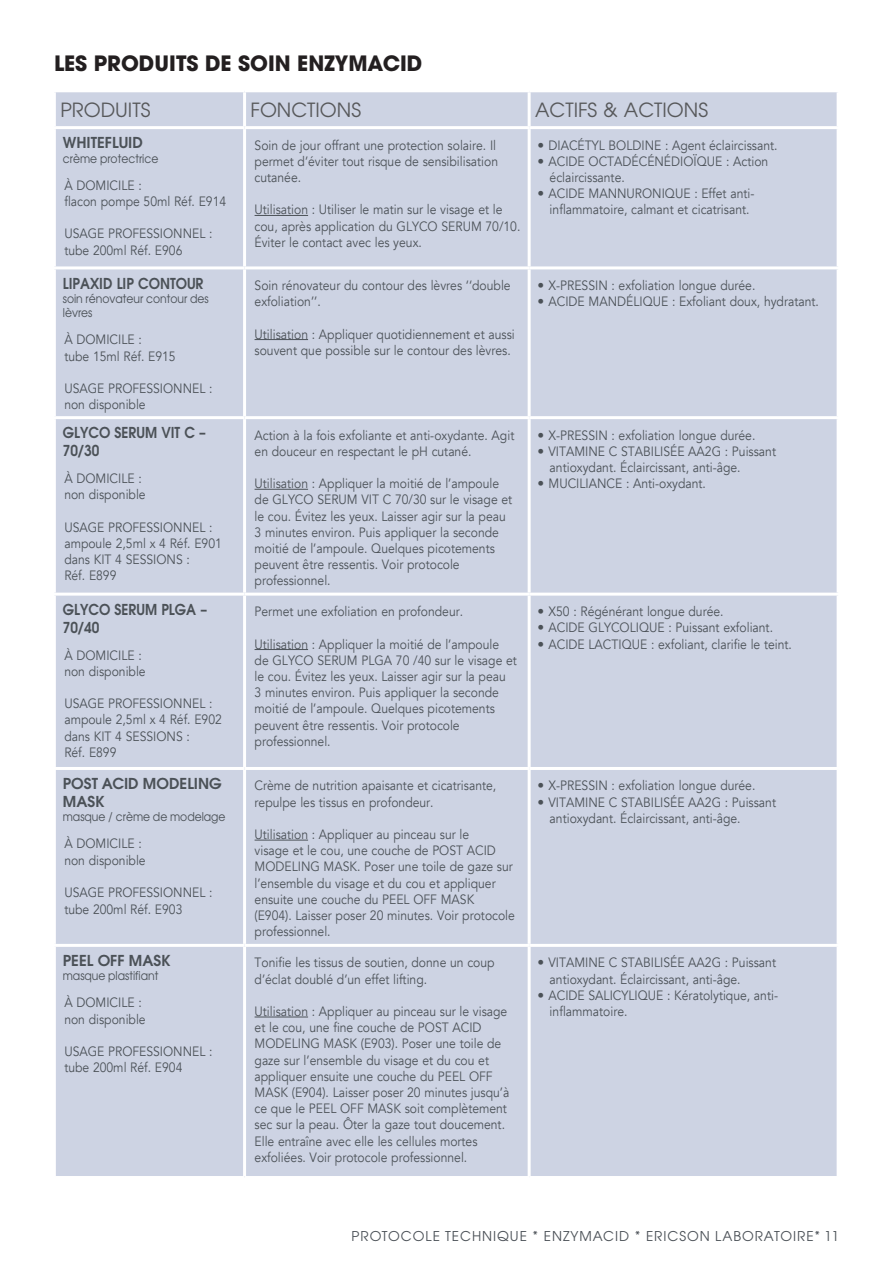
<style>
.page{position:relative;width:893px;height:1263px;background:#fff}
.page>*{position:absolute;margin:0;border:0;box-sizing:border-box;transform-origin:0 0}
.t1{font:700 21px "Avant Garde";color:#231f20}
.Normal_e{font:19.5px "Avant Garde";color:#57585a}
.Normal_e-2{font:600 15px/18px "Avant Garde";color:#4b5157;scale:.9 1}
.Normal_e-3{font:600 15px/18px "Avant Garde";color:#4b5157}
.Normal_e-4{font:13.5px/16.2px "Avenir";color:#4b5157;scale:.9 1}
.Normal_e-5{font:13.5px/16.2px "Avenir";color:#4b5157}
.t2{font:13.5px "Avant Garde";letter-spacing:.07em;color:#4b5157}
.Normal_e-6{font:12px/14.4px "Avant Garde Gothic Bk ITC";color:#4b5157;scale:.9 1}
</style>
<div class="page">
<div style="left:56px;top:92px;width:781px;height:1084px;background:#cdd3e3"></div>
<hr style="left:243px;top:92px;width:3px;height:34px;background:#fff">
<hr style="left:528px;top:92px;width:3px;height:34px;background:#fff">
<hr style="left:53px;top:126px;width:192px;height:3px;background:#fff">
<hr style="left:245px;top:126px;width:284px;height:3px;background:#fff">
<hr style="left:243px;top:129px;width:3px;height:137px;background:#fff">
<hr style="left:529px;top:126px;width:311px;height:3px;background:#fff">
<hr style="left:528px;top:129px;width:3px;height:137px;background:#fff">
<hr style="left:53px;top:266px;width:192px;height:3px;background:#fff">
<hr style="left:245px;top:266px;width:284px;height:3px;background:#fff">
<hr style="left:243px;top:269px;width:3px;height:147px;background:#fff">
<hr style="left:529px;top:266px;width:311px;height:3px;background:#fff">
<hr style="left:528px;top:269px;width:3px;height:147px;background:#fff">
<hr style="left:53px;top:416px;width:192px;height:3px;background:#fff">
<hr style="left:245px;top:416px;width:284px;height:3px;background:#fff">
<hr style="left:243px;top:419px;width:3px;height:174px;background:#fff">
<hr style="left:529px;top:416px;width:311px;height:3px;background:#fff">
<hr style="left:528px;top:419px;width:3px;height:174px;background:#fff">
<hr style="left:53px;top:593px;width:192px;height:3px;background:#fff">
<hr style="left:245px;top:593px;width:284px;height:3px;background:#fff">
<hr style="left:243px;top:596px;width:3px;height:171px;background:#fff">
<hr style="left:529px;top:593px;width:311px;height:3px;background:#fff">
<hr style="left:528px;top:596px;width:3px;height:171px;background:#fff">
<hr style="left:53px;top:767px;width:192px;height:3px;background:#fff">
<hr style="left:245px;top:767px;width:284px;height:3px;background:#fff">
<hr style="left:243px;top:770px;width:3px;height:174px;background:#fff">
<hr style="left:529px;top:767px;width:311px;height:3px;background:#fff">
<hr style="left:528px;top:770px;width:3px;height:174px;background:#fff">
<hr style="left:53px;top:944px;width:192px;height:3px;background:#fff">
<hr style="left:245px;top:944px;width:284px;height:3px;background:#fff">
<hr style="left:243px;top:947px;width:3px;height:229px;background:#fff">
<hr style="left:529px;top:944px;width:311px;height:3px;background:#fff">
<hr style="left:528px;top:947px;width:3px;height:229px;background:#fff">
<hr style="left:255px;top:215px;width:53px;height:1px;background:#4b5157">
<hr style="left:255px;top:339px;width:53px;height:1px;background:#4b5157">
<hr style="left:255px;top:489px;width:53px;height:1px;background:#4b5157">
<hr style="left:255px;top:649px;width:53px;height:1px;background:#4b5157">
<hr style="left:255px;top:840px;width:53px;height:1px;background:#4b5157">
<hr style="left:255px;top:1017px;width:53px;height:1px;background:#4b5157">
<p class="t1" style="left:54px;top:49px;width:370px">LES PRODUITS DE SOIN ENZYMACID</p>
<p class="Normal_e" style="left:60px;top:98px;width:92px">PRODUITS</p>
<p class="Normal_e" style="left:251px;top:98px;width:112px">FONCTIONS</p>
<p class="Normal_e" style="left:535px;top:98px;width:174px">ACTIFS &amp; ACTIONS</p>
<p class="Normal_e-3" style="left:63px;top:133px;width:82px">WHITEFLUID</p>
<p class="Normal_e-6" style="left:63px;top:151px;width:108px">crème protectrice</p>
<p class="Normal_e-4" style="left:64px;top:177px;width:87px">À DOMICILE :</p>
<p class="Normal_e-4" style="left:64px;top:193px;width:181px">flacon pompe 50ml Réf. E914</p>
<p class="Normal_e-4" style="left:64px;top:226px;width:166px">USAGE PROFESSIONNEL :</p>
<p class="Normal_e-4" style="left:64px;top:242px;width:133px">tube 200ml Réf. E906</p>
<p class="Normal_e-5" style="left:538px;top:137px;width:241px">• DIACÉTYL BOLDINE : Agent éclaircissant.</p>
<p class="Normal_e-5" style="left:550px;top:153px;width:220px;text-indent:-12px">• ACIDE OCTADÉCÉNÉDIOÏQUE : Action éclaircissante.</p>
<p class="Normal_e-5" style="left:538px;top:186px;width:218px;text-align:center">• ACIDE MANNURONIQUE : Effet anti&shy;inflammatoire, calmant et cicatrisant.</p>
<p class="Normal_e-4" style="left:255px;top:137px;width:272px">Soin de jour offrant une protection solaire. Il permet d’éviter tout risque de sensibilisation cutanée.</p>
<p class="Normal_e-4" style="left:255px;top:202px;width:297px">Utilisation : Utiliser le matin sur le visage et le cou, après application du GLYCO SERUM 70/10.<br>Éviter le contact avec les yeux.</p>
<p class="Normal_e-2" style="left:63px;top:274px;width:158px">LIPAXID LIP CONTOUR</p>
<p class="Normal_e-6" style="left:63px;top:291px;width:164px">soin rénovateur contour des lèvres</p>
<p class="Normal_e-4" style="left:64px;top:332px;width:87px">À DOMICILE :</p>
<p class="Normal_e-4" style="left:64px;top:348px;width:125px">tube 15ml Réf. E915</p>
<p class="Normal_e-4" style="left:64px;top:380px;width:166px">USAGE PROFESSIONNEL :</p>
<p class="Normal_e-4" style="left:64px;top:397px;width:92px">non disponible</p>
<p class="Normal_e-2" style="left:63px;top:423px;width:160px">GLYCO SERUM VIT C –<br>70/30</p>
<p class="Normal_e-4" style="left:64px;top:471px;width:87px">À DOMICILE :</p>
<p class="Normal_e-4" style="left:64px;top:487px;width:92px">non disponible</p>
<p class="Normal_e-4" style="left:64px;top:519px;width:166px">USAGE PROFESSIONNEL :</p>
<p class="Normal_e-4" style="left:64px;top:535px;width:176px">ampoule 2,5ml x 4 Réf. E901 dans KIT 4 SESSIONS :</p>
<p class="Normal_e-4" style="left:64px;top:568px;width:59px">Réf. E899</p>
<p class="Normal_e-2" style="left:63px;top:600px;width:162px">GLYCO SERUM PLGA –<br>70/40</p>
<p class="Normal_e-4" style="left:64px;top:647px;width:87px">À DOMICILE :</p>
<p class="Normal_e-4" style="left:64px;top:663px;width:92px">non disponible</p>
<p class="Normal_e-4" style="left:64px;top:696px;width:166px">USAGE PROFESSIONNEL :</p>
<p class="Normal_e-4" style="left:64px;top:712px;width:176px">ampoule 2,5ml x 4 Réf. E902 dans KIT 4 SESSIONS :</p>
<p class="Normal_e-4" style="left:64px;top:744px;width:59px">Réf. E899</p>
<p class="Normal_e-3" style="left:63px;top:774px;width:161px">POST ACID MODELING<br>MASK</p>
<p class="Normal_e-6" style="left:63px;top:810px;width:182px">masque / crème de modelage</p>
<p class="Normal_e-4" style="left:64px;top:836px;width:87px">À DOMICILE :</p>
<p class="Normal_e-4" style="left:64px;top:852px;width:92px">non disponible</p>
<p class="Normal_e-4" style="left:64px;top:884px;width:166px">USAGE PROFESSIONNEL :</p>
<p class="Normal_e-4" style="left:64px;top:901px;width:133px">tube 200ml Réf. E903</p>
<p class="Normal_e-3" style="left:63px;top:951px;width:109px">PEEL OFF MASK</p>
<p class="Normal_e-6" style="left:63px;top:969px;width:108px">masque plastifiant</p>
<p class="Normal_e-4" style="left:64px;top:995px;width:87px">À DOMICILE :</p>
<p class="Normal_e-4" style="left:64px;top:1011px;width:92px">non disponible</p>
<p class="Normal_e-4" style="left:64px;top:1043px;width:166px">USAGE PROFESSIONNEL :</p>
<p class="Normal_e-4" style="left:64px;top:1060px;width:133px">tube 200ml Réf. E904</p>
<p class="Normal_e-4" style="left:255px;top:277px;width:286px">Soin rénovateur du contour des lèvres ‘‘double exfoliation’’.</p>
<p class="Normal_e-4" style="left:255px;top:326px;width:291px">Utilisation : Appliquer quotidiennement et aussi souvent que possible sur le contour des lèvres.</p>
<p class="Normal_e-5" style="left:538px;top:277px;width:219px">• X-PRESSIN : exfoliation longue durée.</p>
<p class="Normal_e-5" style="left:538px;top:294px;width:283px">• ACIDE MANDÉLIQUE : Exfoliant doux, hydratant.</p>
<p class="Normal_e-4" style="left:255px;top:427px;width:290px">Action à la fois exfoliante et anti-oxydante. Agit en douceur en respectant le pH cutané.</p>
<p class="Normal_e-4" style="left:255px;top:476px;width:288px">Utilisation : Appliquer la moitié de l’ampoule de GLYCO SERUM VIT C 70/30 sur le visage et le cou. Évitez les yeux. Laisser agir sur la peau 3 minutes environ. Puis appliquer la seconde moitié de l’ampoule. Quelques picotements peuvent être ressentis. Voir protocole professionnel.</p>
<p class="Normal_e-4" style="left:255px;top:604px;width:233px">Permet une exfoliation en profondeur.</p>
<p class="Normal_e-4" style="left:255px;top:636px;width:293px">Utilisation : Appliquer la moitié de l’ampoule<br>de GLYCO SERUM PLGA 70 /40 sur le visage et le cou. Évitez les yeux. Laisser agir sur la peau<br>3 minutes environ. Puis appliquer la seconde moitié de l’ampoule. Quelques picotements peuvent être ressentis. Voir protocole professionnel.</p>
<p class="Normal_e-4" style="left:255px;top:778px;width:270px">Crème de nutrition apaisante et cicatrisante, repulpe les tissus en profondeur.</p>
<p class="Normal_e-4" style="left:255px;top:826px;width:291px">Utilisation : Appliquer au pinceau sur le<br>visage et le cou, une couche de POST ACID MODELING MASK. Poser une toile de gaze sur l’ensemble du visage et du cou et appliquer ensuite une couche du PEEL OFF MASK<br>(E904). Laisser poser 20 minutes. Voir protocole professionnel.</p>
<p class="Normal_e-4" style="left:255px;top:955px;width:268px">Tonifie les tissus de soutien, donne un coup d’éclat doublé d’un effet lifting.</p>
<p class="Normal_e-4" style="left:255px;top:1003px;width:285px">Utilisation : Appliquer au pinceau sur le visage et le cou, une fine couche de POST ACID MODELING MASK (E903). Poser une toile de gaze sur l’ensemble du visage et du cou et appliquer ensuite une couche du PEEL OFF MASK (E904). Laisser poser 20 minutes jusqu’à ce que le PEEL OFF MASK soit complètement sec sur la peau. Ôter la gaze tout doucement.<br>Elle entraîne avec elle les cellules mortes exfoliées. Voir protocole professionnel.</p>
<p class="Normal_e-5" style="left:538px;top:427px;width:219px">• X-PRESSIN : exfoliation longue durée.</p>
<p class="Normal_e-5" style="left:550px;top:443px;width:228px;text-indent:-12px">• VITAMINE C STABILISÉE AA2G : Puissant antioxydant. Éclaircissant, anti-âge.</p>
<p class="Normal_e-5" style="left:538px;top:476px;width:170px">• MUCILIANCE : Anti-oxydant.</p>
<p class="Normal_e-5" style="left:538px;top:604px;width:187px">• X50 : Régénérant longue durée.</p>
<p class="Normal_e-5" style="left:538px;top:620px;width:237px">• ACIDE GLYCOLIQUE : Puissant exfoliant.</p>
<p class="Normal_e-5" style="left:538px;top:636px;width:256px">• ACIDE LACTIQUE : exfoliant, clarifie le teint.</p>
<p class="Normal_e-5" style="left:538px;top:778px;width:219px">• X-PRESSIN : exfoliation longue durée.</p>
<p class="Normal_e-5" style="left:550px;top:794px;width:228px;text-indent:-12px">• VITAMINE C STABILISÉE AA2G : Puissant antioxydant. Éclaircissant, anti-âge.</p>
<p class="Normal_e-5" style="left:550px;top:955px;width:228px;text-indent:-12px">• VITAMINE C STABILISÉE AA2G : Puissant antioxydant. Éclaircissant, anti-âge.</p>
<p class="Normal_e-5" style="left:550px;top:987px;width:230px;text-indent:-12px">• ACIDE SALICYLIQUE : Kératolytique, anti&shy;inflammatoire.</p>
<p class="t2" style="left:352px;top:1228px;width:489px">PROTOCOLE TECHNIQUE * ENZYMACID * ERICSON LABORATOIRE* 11</p>
</div>
